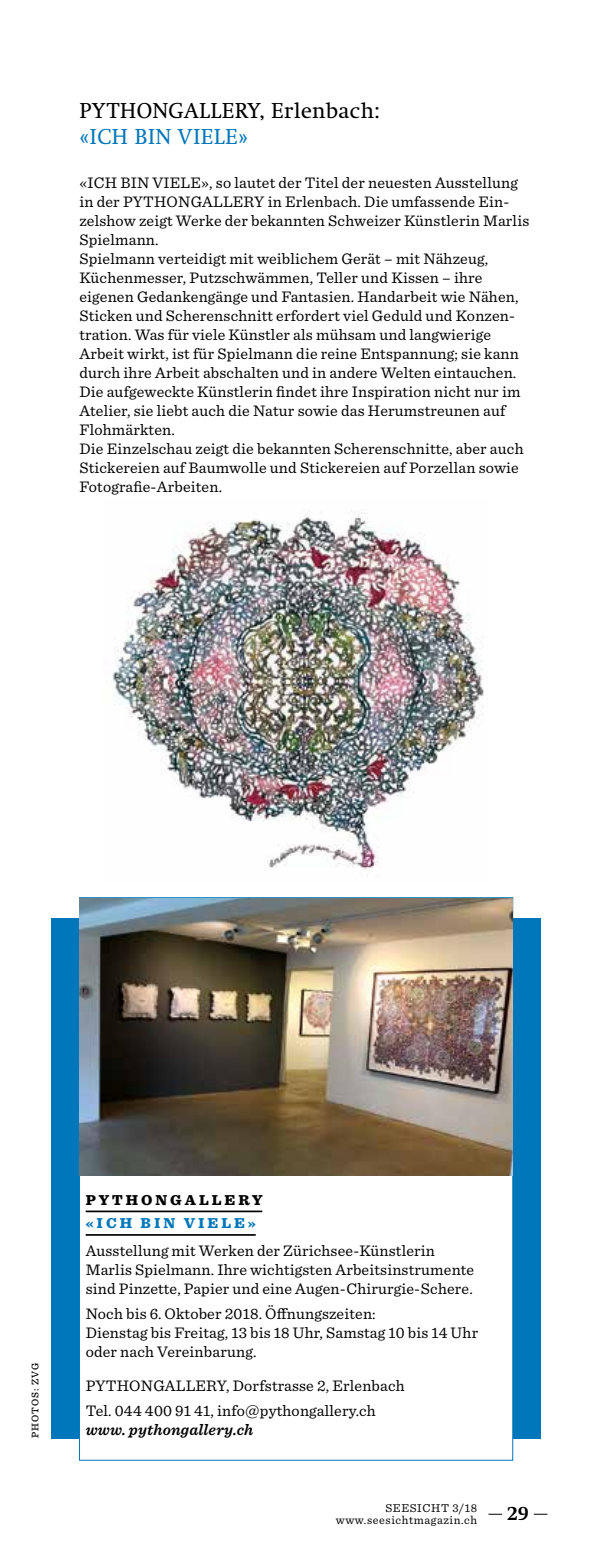
<style>
.page{position:relative;width:590px;height:1560px;background:#fff}
.page>*{position:absolute;margin:0;border:0;box-sizing:border-box;transform-origin:0 0}
.t1{font:22px "Swift LT Pro";letter-spacing:.01em;color:#000}
.t2{font:22px "Swift LT Pro";letter-spacing:.01em;color:#0077ba}
.t3{font:700 20px "Swift LT Pro";color:#000}
.t4{font:16px/19px "Sentinel";letter-spacing:.01em;color:#000}
.t5{font:italic 600 16px "Sentinel";letter-spacing:.01em;color:#000}
.t6{font:900 15px "Sentinel";letter-spacing:.2em;color:#000}
.t7{font:900 15px "Sentinel";letter-spacing:.2em;color:#0077ba}
.t8{font:12px/12px "Sentinel";letter-spacing:.05em;color:#000;text-align:right}
.t9{font:500 10px "Sentinel";letter-spacing:.095em;color:#000}
</style>
<div class="page">
<svg style="left:488px;top:1513px;width:14px;height:1px"></svg>
<svg style="left:534px;top:1513px;width:13px;height:1px"></svg>
<div style="left:51px;top:918px;width:489px;height:520px;background:#0077ba"></div>
<div style="left:79px;top:897px;width:433px;height:562px;background:#fff"></div>
<hr style="left:86px;top:1210px;width:176px;height:2px;background:#000">
<hr style="left:86px;top:1233px;width:170px;height:2px;background:#000">
<img style="left:80px;top:898px;width:432px;height:277px">
<img style="left:112px;top:510px;width:372px;height:360px">
<h1 class="t1" style="left:79px;top:98px;width:302px">PYTHONGALLERY, Erlenbach:</h1>
<h1 class="t2" style="left:79px;top:124px;width:170px">«ICH BIN VIELE»</h1>
<p class="t4" style="left:79px;top:172px;width:451px">«ICH BIN VIELE», so lautet der Titel der neuesten Ausstellung in der PYTHONGALLERY in Erlenbach. Die umfassende Ein&shy;zelshow zeigt Werke der bekannten Schweizer Künstlerin Marlis Spielmann.<br>Spielmann verteidigt mit weiblichem Gerät – mit Nähzeug, Küchenmesser, Putzschwämmen, Teller und Kissen – ihre eigenen Gedankengänge und Fantasien. Handarbeit wie Nähen, Sticken und Scherenschnitt erfordert viel Geduld und Konzen&shy;tration. Was für viele Künstler als mühsam und langwierige Arbeit wirkt, ist für Spielmann die reine Entspannung; sie kann durch ihre Arbeit abschalten und in andere Welten eintauchen.<br>Die aufgeweckte Künstlerin findet ihre Inspiration nicht nur im Atelier, sie liebt auch die Natur sowie das Herumstreunen auf Flohmärkten.<br>Die Einzelschau zeigt die bekannten Scherenschnitte, aber auch Stickereien auf Baumwolle und Stickereien auf Porzellan sowie Fotografie-Arbeiten.</p>
<p class="t9" style="left:27px;top:1437px;width:77px;rotate:-90deg">PHOTOS: ZVG</p>
<p class="t6" style="left:86px;top:1187px;width:178px">PYTHONGALLERY</p>
<p class="t7" style="left:86px;top:1211px;width:172px">«ICH BIN VIELE»</p>
<p class="t4" style="left:86px;top:1239px;width:390px">Ausstellung mit Werken der Zürichsee-Künstlerin<br>Marlis Spielmann. Ihre wichtigsten Arbeitsinstrumente sind Pinzette, Papier und eine Augen-Chirurgie-Schere.</p>
<p class="t4" style="left:86px;top:1302px;width:394px">Noch bis 6. Oktober 2018. Öffnungszeiten:<br>Dienstag bis Freitag, 13 bis 18 Uhr, Samstag 10 bis 14 Uhr oder nach Vereinbarung.</p>
<p class="t4" style="left:86px;top:1372px;width:320px;line-height:24.6px">PYTHONGALLERY, Dorfstrasse 2, Erlenbach<br>Tel. 044 400 91 41, info@pythongallery.ch</p>
<p class="t5" style="left:86px;top:1416px;width:169px">www. pythongallery.ch</p>
<p class="t8" style="left:336px;top:1500px;width:143px">SEESICHT 3/18 www.seesichtmagazin.ch</p>
<p class="t3" style="left:507px;top:1500px;width:23px">29</p>
</div>
